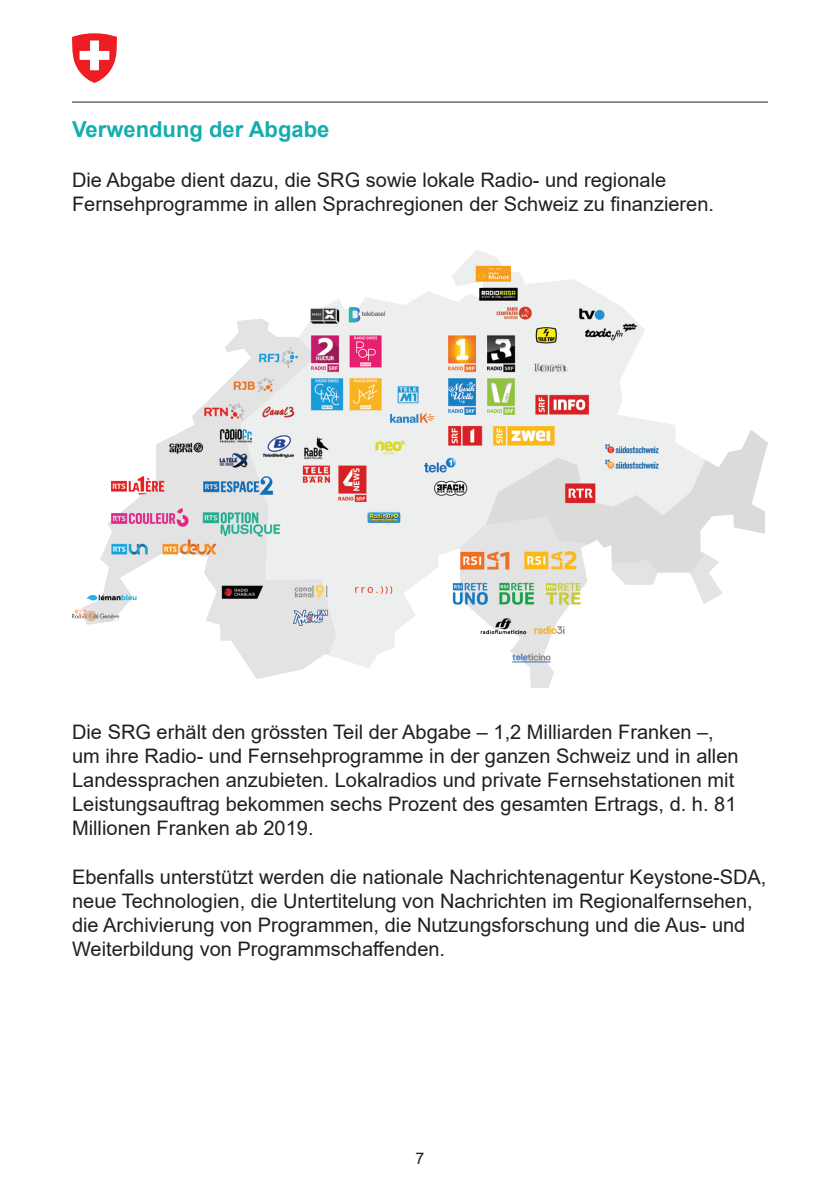
<style>
.page{position:relative;width:840px;height:1191px;background:#fff}
.page>*{position:absolute;margin:0;border:0;box-sizing:border-box;transform-origin:0 0}
.t1{font:700 22px "Arial";color:#15adaf}
.t2{font:20px/24px "Arial";color:#231f20}
.t3{font:16px "Arial";color:#231f20}
</style>
<div class="page">
<svg style="left:72px;top:33px;width:45px;height:50px"></svg>
<hr style="left:72px;top:102px;width:695px;height:1px;background:#231f20">
<img style="left:72px;top:250px;width:695px;height:438px">
<p class="t1" style="left:72px;top:114px;width:259px">Verwendung der Abgabe</p>
<p class="t2" style="left:72px;top:168px;width:643px">Die Abgabe dient dazu, die SRG sowie lokale Radio- und regionale<br>Fernsehprogramme in allen Sprachregionen der Schweiz zu finanzieren.</p>
<p class="t2" style="left:72px;top:720px;width:667px">Die SRG erhält den grössten Teil der Abgabe – 1,2 Milliarden Franken –, um ihre Radio- und Fernsehprogramme in der ganzen Schweiz und in allen Landessprachen anzubieten. Lokalradios und private Fernsehstationen mit Leistungsauftrag bekommen sechs Prozent des gesamten Ertrags, d. h. 81<br>Millionen Franken ab 2019.</p>
<p class="t2" style="left:72px;top:864px;width:695px">Ebenfalls unterstützt werden die nationale Nachrichtenagentur Keystone-SDA, neue Technologien, die Untertitelung von Nachrichten im Regionalfernsehen, die Archivierung von Programmen, die Nutzungsforschung und die Aus- und Weiterbildung von Programmschaffenden.</p>
<p class="t3" style="left:415px;top:1147px;width:10px">7</p>
</div>
